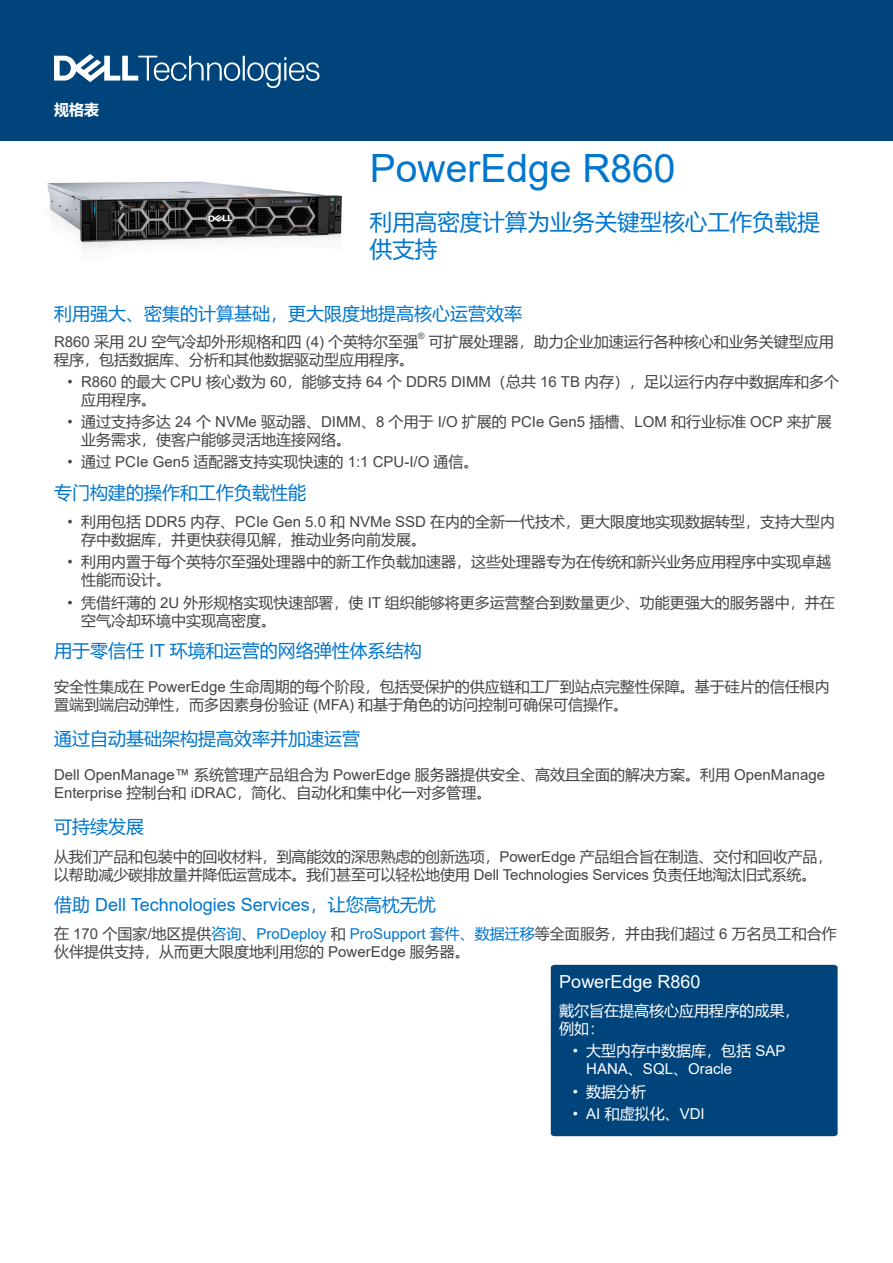
<style>
.page{position:relative;width:893px;height:1263px;background:#fff}
.page>*{position:absolute;margin:0;border:0;box-sizing:border-box;transform-origin:0 0}
.Document_Title{font:39px "Arial";color:#0076ce}
.Title_Tagline{font:22.5px/27px "Microsoft Ya Hei";color:#0076ce}
.Heading_2{font:18px "Microsoft Ya Hei";color:#0076ce}
.Heading_2-2{font:18px "Arial";color:#0076ce}
.Side_Box_Heading{font:18px "Arial";color:#fff}
.Body_Text{font:15px/18px "Microsoft Ya Hei";color:#444}
.Heading_2-3{font:15px/18px "Microsoft Ya Hei";color:#444}
.t1{font:15px/18px "Arial";color:#fff}
.t2{font:15px "Arial";color:#444}
.Side_box_Body_Text{font:15px/18px "Microsoft Ya Hei";color:#fff}
.Guide_text_Banner{font:700 15px "Microsoft Ya Hei";color:#fff}
.Body_Text-2{font:8.7px "Arial";color:#444}
.s1{font-family:"Arial"}
.s2{font-family:"Microsoft Ya Hei"}
.s3{color:#0076ce}
.s4{font-family:"Arial";color:#0076ce}
</style>
<div class="page">
<div style="left:0;top:0;width:893px;height:141px;background:#00447c"></div>
<div style="left:551px;top:965px;width:287px;height:171px;background:#00447c"></div>
<img style="left:47px;top:181px;width:295px;height:69px">
<svg style="left:54px;top:54px;width:265px;height:34px"></svg>
<p class="Guide_text_Banner" style="left:54px;top:99px;width:46px">规格表</p>
<p class="Document_Title" style="left:370px;top:142px;width:307px">PowerEdge R860</p>
<p class="Title_Tagline" style="left:370px;top:208px;width:451px">利用高密度计算为业务关键型核心工作负载提供支持</p>
<p class="Heading_2" style="left:54px;top:302px;width:469px">利用强大、密集的计算基础，更大限度地提高核心运营效率</p>
<p class="Body_Text" style="left:54px;top:332px;width:366px"><span class="s1">R860</span> 采用 <span class="s1">2U</span> 空气冷却外形规格和四 <span class="s1">(4)</span> 个英特尔至强</p>
<p class="Body_Text-2" style="left:418px;top:330px;width:8px">®</p>
<p class="Body_Text" style="left:429px;top:332px;width:407px">可扩展处理器，助力企业加速运行各种核心和业务关键型应用</p>
<p class="Body_Text" style="left:54px;top:350px;width:361px">程序，包括数据库、分析和其他数据驱动型应用程序。</p>
<p class="Body_Text" style="left:81px;top:372px;width:759px;text-indent:-14px"><span class="s1">• R860</span> 的最大 <span class="s1">CPU</span> 核心数为 <span class="s1">60</span>，能够支持 <span class="s1">64</span> 个 <span class="s1">DDR5 DIMM</span>（总共 <span class="s1">16 TB</span> 内存），足以运行内存中数据库和多个应用程序。</p>
<p class="Body_Text" style="left:81px;top:412px;width:752px;text-indent:-14px"><span class="s1">•</span> 通过支持多达 <span class="s1">24</span> 个 <span class="s1">NVMe</span> 驱动器、<span class="s1">DIMM</span>、<span class="s1">8</span> 个用于 <span class="s1">I/O</span> 扩展的 <span class="s1">PCIe Gen5</span> 插槽、<span class="s1">LOM</span> 和行业标准 <span class="s1">OCP</span> 来扩展业务需求，使客户能够灵活地连接网络。</p>
<p class="t2" style="left:68px;top:452px;width:413px">• <span class="s2">通过</span> PCIe Gen5 <span class="s2">适配器支持实现快速的</span> 1:1 CPU-I/O <span class="s2">通信。</span></p>
<p class="Heading_2" style="left:54px;top:480px;width:253px">专门构建的操作和工作负载性能</p>
<p class="Body_Text" style="left:81px;top:512px;width:756px;text-indent:-14px"><span class="s1">•</span> 利用包括 <span class="s1">DDR5</span> 内存、<span class="s1">PCIe Gen 5.0</span> 和 <span class="s1">NVMe SSD</span> 在内的全新一代技术，更大限度地实现数据转型，支持大型内存中数据库，并更快获得见解，推动业务向前发展。</p>
<p class="Body_Text" style="left:81px;top:552px;width:751px;text-indent:-14px"><span class="s1">•</span> 利用内置于每个英特尔至强处理器中的新工作负载加速器，这些处理器专为在传统和新兴业务应用程序中实现卓越性能而设计。</p>
<p class="Body_Text" style="left:81px;top:593px;width:755px;text-indent:-14px"><span class="s1">•</span> 凭借纤薄的 <span class="s1">2U</span> 外形规格实现快速部署，使 <span class="s1">IT</span> 组织能够将更多运营整合到数量更少、功能更强大的服务器中，并在空气冷却环境中实现高密度。</p>
<p class="Heading_2" style="left:54px;top:638px;width:369px">用于零信任 <span class="s1">IT</span> 环境和运营的网络弹性体系结构</p>
<p class="Heading_2-3" style="left:54px;top:677px;width:777px">安全性集成在 <span class="s1">PowerEdge</span> 生命周期的每个阶段，包括受保护的供应链和工厂到站点完整性保障。基于硅片的信任根内置端到端启动弹性，而多因素身份验证 <span class="s1">(MFA)</span> 和基于角色的访问控制可确保可信操作。</p>
<p class="Heading_2" style="left:54px;top:726px;width:307px">通过自动基础架构提高效率并加速运营</p>
<p class="Heading_2-3" style="left:54px;top:765px;width:773px"><span class="s1">Dell OpenManage™</span> 系统管理产品组合为 <span class="s1">PowerEdge</span> 服务器提供安全、高效且全面的解决方案。利用 <span class="s1">OpenManage<br>Enterprise</span> 控制台和 <span class="s1">iDRAC</span>，简化、自动化和集中化一对多管理。</p>
<p class="Heading_2" style="left:54px;top:815px;width:91px">可持续发展</p>
<p class="Body_Text" style="left:54px;top:847px;width:780px">从我们产品和包装中的回收材料，到高能效的深思熟虑的创新选项，<span class="s1">PowerEdge</span> 产品组合旨在制造、交付和回收产品，以帮助减少碳排放量并降低运营成本。我们甚至可以轻松地使用 <span class="s1">Dell Technologies Services</span> 负责任地淘汰旧式系统。</p>
<p class="Heading_2-2" style="left:54px;top:892px;width:383px"><span class="s2">借助</span> Dell Technologies Services<span class="s2">，让您高枕无忧</span></p>
<p class="Body_Text" style="left:54px;top:924px;width:784px">在 <span class="s1">170</span> 个国家<span class="s1">/</span>地区提供<span class="s3">咨询</span>、<span class="s4">ProDeploy</span> 和 <span class="s4">ProSupport</span> <span class="s3">套件、数据迁移</span>等全面服务，并由我们超过 <span class="s1">6</span> 万名员工和合作伙伴提供支持，从而更大限度地利用您的 <span class="s1">PowerEdge</span> 服务器。</p>
<p class="Side_Box_Heading" style="left:559px;top:969px;width:143px">PowerEdge R860</p>
<p class="Side_box_Body_Text" style="left:559px;top:1001px;width:242px">戴尔旨在提高核心应用程序的成果，例如：</p>
<p class="t1" style="left:586px;top:1042px;width:201px;text-indent:-14px">• <span class="s2">大型内存中数据库，包括</span> SAP<br>HANA<span class="s2">、</span>SQL<span class="s2">、</span>Oracle</p>
<p class="Side_box_Body_Text" style="left:573px;top:1082px;width:75px"><span class="s1">•</span> 数据分析</p>
<p class="t1" style="left:573px;top:1104px;width:133px">• AI <span class="s2">和虚拟化、</span>VDI</p>
</div>
